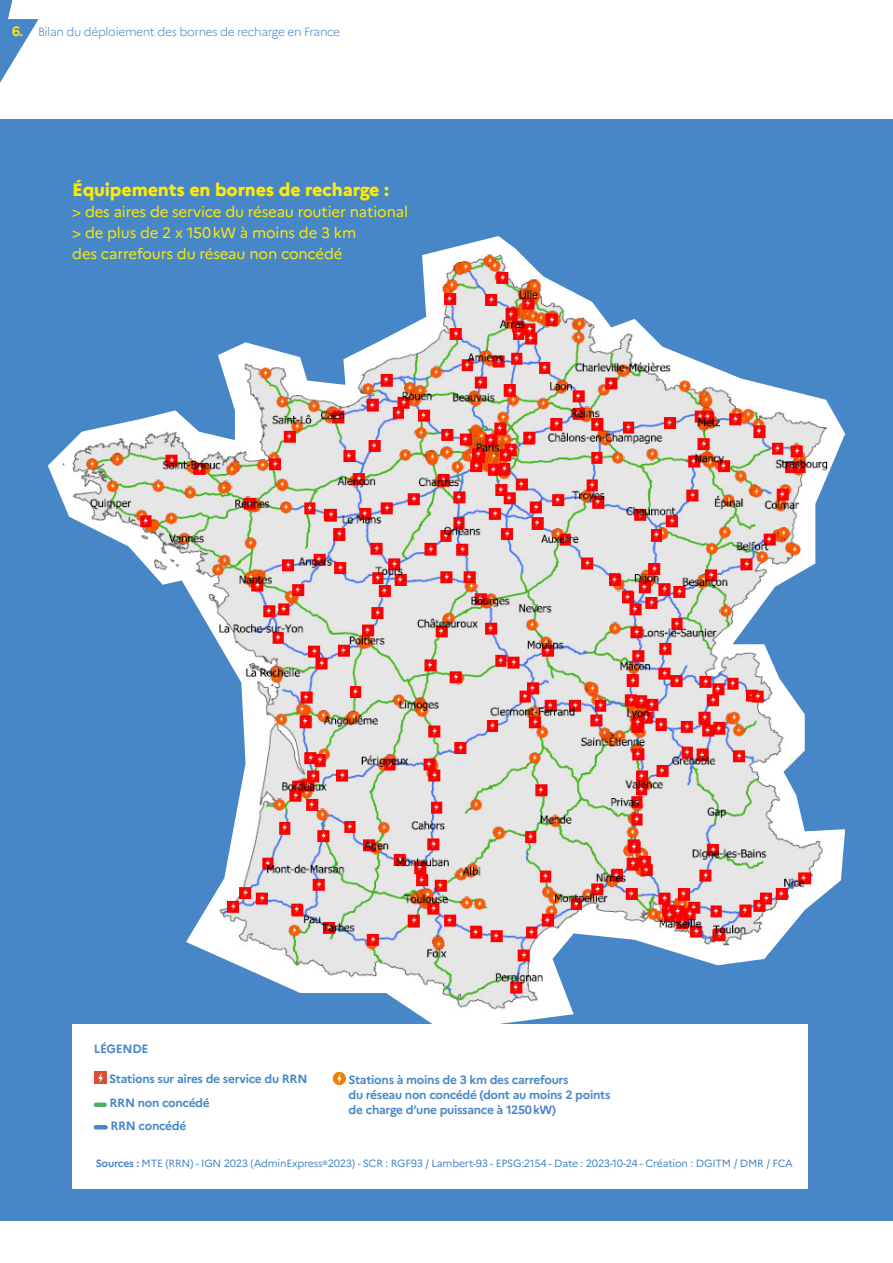
<style>
.page{position:relative;width:893px;height:1263px;background:#fff}
.page>*{position:absolute;margin:0;border:0;box-sizing:border-box;transform-origin:0 0}
.t1{font:800 18px "Marianne";letter-spacing:-.01em;color:#ffea07}
.t2{font:15px/21px "Marianne";letter-spacing:-.01em;color:#ffea07}
.t3{font:700 12px/15px "Marianne";letter-spacing:-.025em;color:#4887c7}
.t4{font:300 12px "Marianne";letter-spacing:-.03em;color:#4887c7}
.t5{font:10.5px "Marianne";letter-spacing:-.02em;color:#4887c7}
.s1{font-weight:700;font-size:13.5px;color:#ffea07}
.s2{font-weight:700}
</style>
<div class="page">
<div style="left:0;top:119px;width:893px;height:1101px;background:#4887c7"></div>
<img style="left:48px;top:236px;width:797px;height:787px">
<div style="left:72px;top:1023px;width:736px;height:165px;background:#fff"></div>
<div style="left:94px;top:1071px;width:13px;height:13px;background:#dd4d37"></div>
<svg style="left:98px;top:1073px;width:5px;height:10px"></svg>
<div style="left:333px;top:1072px;width:13px;height:13px;background:#ef7d00;border-radius:50%"></div>
<svg style="left:337px;top:1073px;width:5px;height:10px"></svg>
<div style="left:96px;top:1102px;width:9px;height:5px;background:#49b170"></div>
<hr style="left:96px;top:1125px;width:10px;height:4px;background:#4887c7">
<svg style="left:0;top:0;width:38px;height:83px"></svg>
<p class="t4" style="left:12px;top:23px;width:329px"><span class="s1">6.</span> Bilan du déploiement des bornes de recharge en France</p>
<h1 class="t1" style="left:72px;top:176px;width:318px">Équipements en bornes de recharge :</h1>
<p class="t2" style="left:72px;top:200px;width:337px">&gt; des aires de service du réseau routier national &gt; de plus de 2 x 150 kW à moins de 3 km<br>des carrefours du réseau non concédé</p>
<p class="t3" style="left:94px;top:1040px;width:56px">LÉGENDE</p>
<p class="t3" style="left:109px;top:1070px;width:200px">Stations sur aires de service du RRN</p>
<p class="t3" style="left:349px;top:1071px;width:263px">Stations à moins de 3 km des carrefours<br>du réseau non concédé (dont au moins 2 points de charge d’une puissance à 1250 kW)</p>
<p class="t3" style="left:110px;top:1090px;width:102px;line-height:22.5px">RRN non concédé<br>RRN concédé</p>
<p class="t5" style="left:96px;top:1155px;width:699px"><span class="s2">Sources :</span> MTE (RRN) - IGN 2023 (AdminExpress®2023) - SCR : RGF93 / Lambert-93 - EPSG:2154 - Date : 2023-10-24 - Création : DGITM / DMR / FCA</p>
</div>
